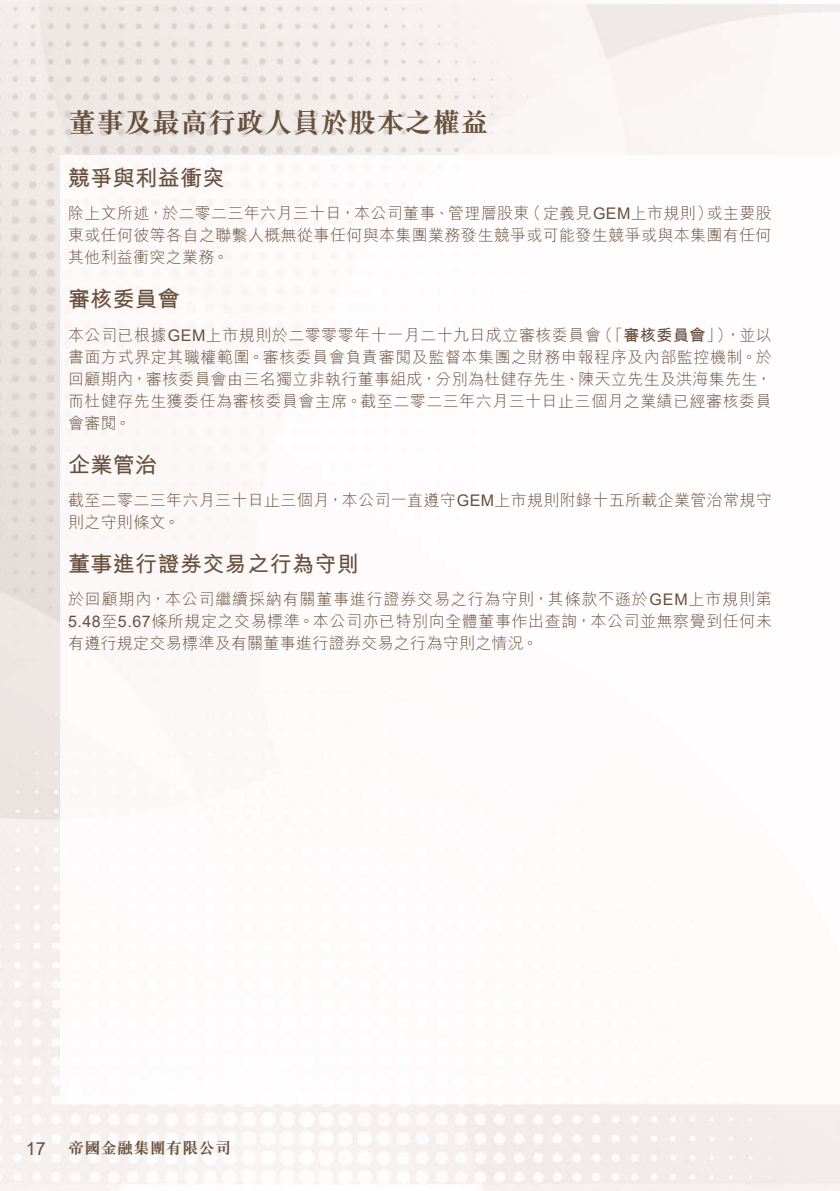
<style>
.page{position:relative;width:840px;height:1191px;background:#fff}
.page>*{position:absolute;margin:0;border:0;box-sizing:border-box;transform-origin:0 0}
.t1{font:700 28px "M Sung HK";color:#67503d}
.t2{font:700 22px "M Hei HK";letter-spacing:.015em;color:#67503d}
.t3{font:18px "Arial";color:#67503d}
.t4{font:300 16px/22px "M Hei HK";letter-spacing:.02em;color:#67503d}
.t5{font:700 16px "M Sung HK";letter-spacing:.02em;color:#67503d}
.t6{font:700 16px "M Hei HK";letter-spacing:.03em;color:#67503d}
.s1{font-family:"Arial";font-weight:400}
.s2{font-weight:300}
</style>
<div class="page">
<img style="left:0;top:0;width:839px;height:1191px">
<h1 class="t1" style="left:68px;top:103px;width:421px">董事及最高行政人員於股本之權益</h1>
<h2 class="t2" style="left:68px;top:162px;width:158px">競爭與利益衝突</h2>
<p class="t4" style="left:525px;top:202px;width:189px">（定義見<span class="s1">GEM</span>上市規則）</p>
<p class="t4" style="left:68px;top:202px;width:704px">除上文所述，於二零二三年六月三十日，本公司董事、管理層股東<br>東或任何彼等各自之聯繫人概無從事任何與本集團業務發生競爭或可能發生競爭或與本集團有任何其他利益衝突之業務。</p>
<h2 class="t2" style="left:68px;top:283px;width:113px">審核委員會</h2>
<p class="t4" style="left:724px;top:323px;width:48px">，並以</p>
<p class="t4" style="left:706px;top:202px;width:66px">或主要股</p>
<p class="t6" style="left:596px;top:323px;width:137px"><span class="s2">（「</span>審核委員會<span class="s2">」）</span></p>
<p class="t4" style="left:68px;top:323px;width:705px">本公司已根據<span class="s1">GEM</span>上市規則於二零零零年十一月二十九日成立審核委員會<br>書面方式界定其職權範圍。審核委員會負責審閱及監督本集團之財務申報程序及內部監控機制。於回顧期內，審核委員會由三名獨立非執行董事組成，分別為杜健存先生、陳天立先生及洪海集先生，而杜健存先生獲委任為審核委員會主席。截至二零二三年六月三十日止三個月之業績已經審核委員會審閱。</p>
<h2 class="t2" style="left:68px;top:448px;width:91px">企業管治</h2>
<p class="t4" style="left:68px;top:488px;width:705px">截至二零二三年六月三十日止三個月，本公司一直遵守<span class="s1">GEM</span>上市規則附錄十五所載企業管治常規守則之守則條文。</p>
<h2 class="t2" style="left:68px;top:548px;width:292px">董事進行證券交易之行為守則</h2>
<p class="t4" style="left:68px;top:588px;width:705px;text-align:justify">於回顧期內，本公司繼續採納有關董事進行證券交易之行為守則，其條款不遜於<span class="s1">GEM</span>上市規則第<span class="s1">5.48</span>至<span class="s1">5.67</span>條所規定之交易標準。本公司亦已特別向全體董事作出查詢，本公司並無察覺到任何未有遵行規定交易標準及有關董事進行證券交易之行為守則之情況。</p>
<p class="t3" style="left:26px;top:1136px;width:22px">17</p>
<p class="t5" style="left:68px;top:1137px;width:164px">帝國金融集團有限公司</p>
</div>
